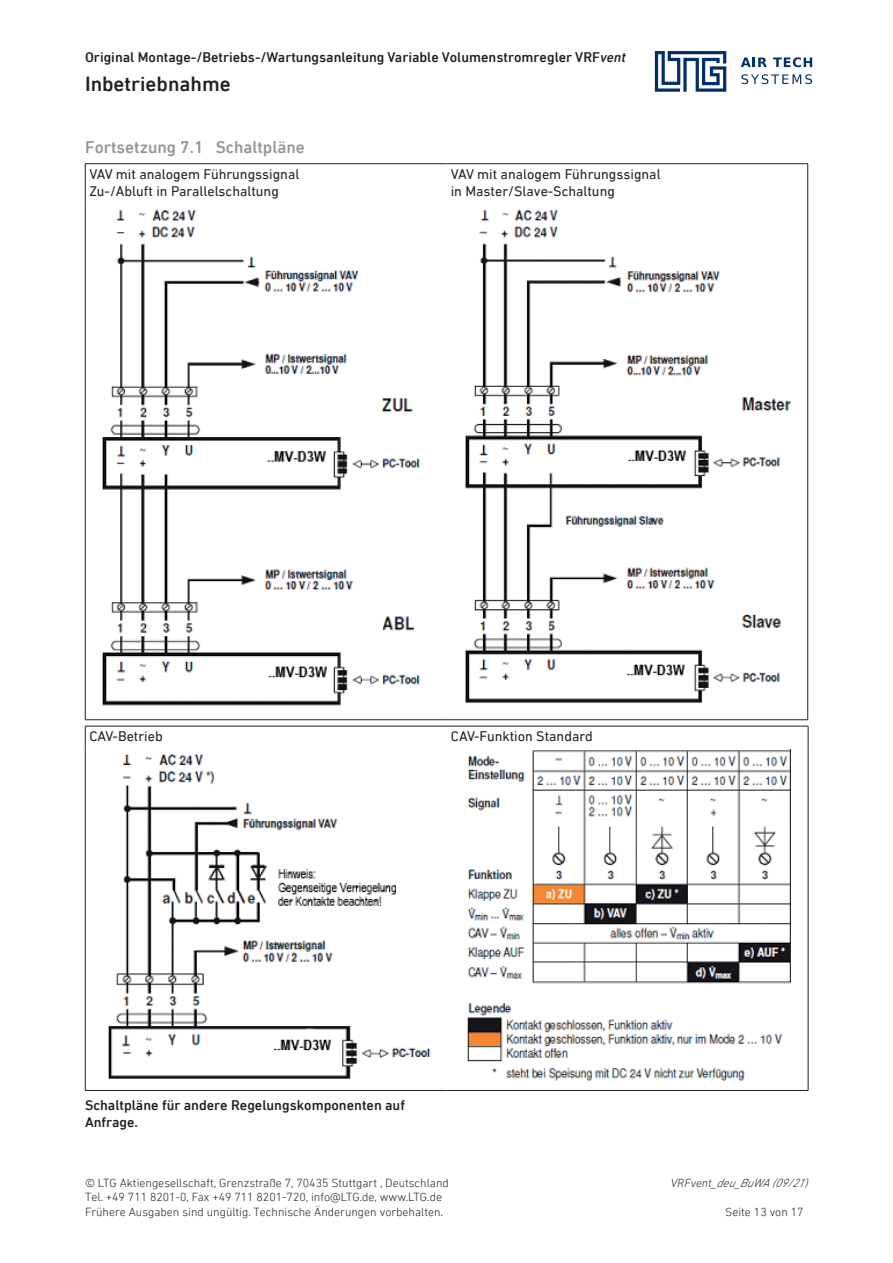
<style>
.page{position:relative;width:893px;height:1263px;background:#fff}
.page>*{position:absolute;margin:0;border:0;box-sizing:border-box;transform-origin:0 0}
.t1{font:500 21px "DIN Next LT Pro";color:#231f20}
.t2{font:500 17.25px "DIN Next LT Pro";color:#939598}
.t3{font:14.25px/17.1px "DIN Next LT Pro";color:#231f20}
.t4{font:500 14.25px/17.1px "DIN Next LT Pro";color:#231f20}
.t5{font:300 12px/14.4px "DIN Next LT Pro";color:#231f20}
.t6{font:italic 300 12px "DIN Next LT Pro";color:#231f20}
.s1{font-style:italic}
.s2{font-style:inherit}
</style>
<div class="page">
<svg style="left:741px;top:58px;width:26px;height:9px"></svg>
<svg style="left:773px;top:57px;width:39px;height:10px"></svg>
<svg style="left:742px;top:74px;width:70px;height:10px"></svg>
<svg style="left:655px;top:51px;width:71px;height:41px"></svg>
<hr style="left:85px;top:163px;width:361px;height:1px;background:#231f20">
<hr style="left:85px;top:164px;width:1px;height:36px;background:#231f20">
<hr style="left:446px;top:163px;width:362px;height:1px;background:#231f20">
<hr style="left:807px;top:164px;width:1px;height:36px;background:#231f20">
<hr style="left:85px;top:200px;width:1px;height:519px;background:#231f20">
<hr style="left:807px;top:200px;width:1px;height:519px;background:#231f20">
<hr style="left:85px;top:719px;width:361px;height:1px;background:#231f20">
<hr style="left:446px;top:719px;width:362px;height:1px;background:#231f20">
<img style="left:102px;top:209px;width:318px;height:497px">
<img style="left:465px;top:209px;width:327px;height:494px">
<hr style="left:85px;top:726px;width:362px;height:1px;background:#231f20">
<svg style="left:85px;top:726px;width:1px;height:19px"></svg>
<hr style="left:447px;top:726px;width:361px;height:1px;background:#231f20">
<svg style="left:808px;top:726px;width:1px;height:19px"></svg>
<hr style="left:85px;top:745px;width:1px;height:345px;background:#231f20">
<hr style="left:808px;top:745px;width:1px;height:345px;background:#231f20">
<hr style="left:85px;top:1090px;width:362px;height:1px;background:#231f20">
<hr style="left:447px;top:1090px;width:361px;height:1px;background:#231f20">
<img style="left:108px;top:754px;width:323px;height:325px">
<img style="left:467px;top:749px;width:324px;height:332px">
<p class="t4" style="left:85px;top:48px;width:542px">Original Montage-/Betriebs-/Wartungsanleitung Variable Volumenstromregler VRF<span class="s1">vent</span></p>
<h1 class="t1" style="left:85px;top:72px;width:147px">Inbetriebnahme</h1>
<h2 class="t2" style="left:85px;top:137px;width:221px">Fortsetzung 7.1 Schaltpläne</h2>
<p class="t3" style="left:89px;top:165px;width:211px">VAV mit analogem Führungssignal<br>Zu-/Abluft in Parallelschaltung</p>
<p class="t3" style="left:451px;top:165px;width:211px">VAV mit analogem Führungssignal in Master/Slave-Schaltung</p>
<p class="t3" style="left:89px;top:727px;width:75px">CAV-Betrieb</p>
<p class="t3" style="left:451px;top:727px;width:143px">CAV-Funktion Standard</p>
<p class="t4" style="left:85px;top:1097px;width:322px">Schaltpläne für andere Regelungskomponenten auf<br>Anfrage.</p>
<p class="t5" style="left:85px;top:1175px;width:365px">© LTG Aktiengesellschaft, Grenzstraße 7, 70435 Stuttgart , Deutschland</p>
<p class="t6" style="left:671px;top:1176px;width:142px">VR F v e n t_ deu_ BuWA (09/21<span class="s2">)</span></p>
<p class="t5" style="left:85px;top:1190px;width:360px">Tel. +49 711 8201-0, Fax +49 711 8201-720, info@LTG.de, www.LTG.de<br>Frühere Ausgaben sind ungültig. Technische Änderungen vorbehalten.</p>
<p class="t5" style="left:725px;top:1204px;width:80px">Seite 13 von 17</p>
</div>
